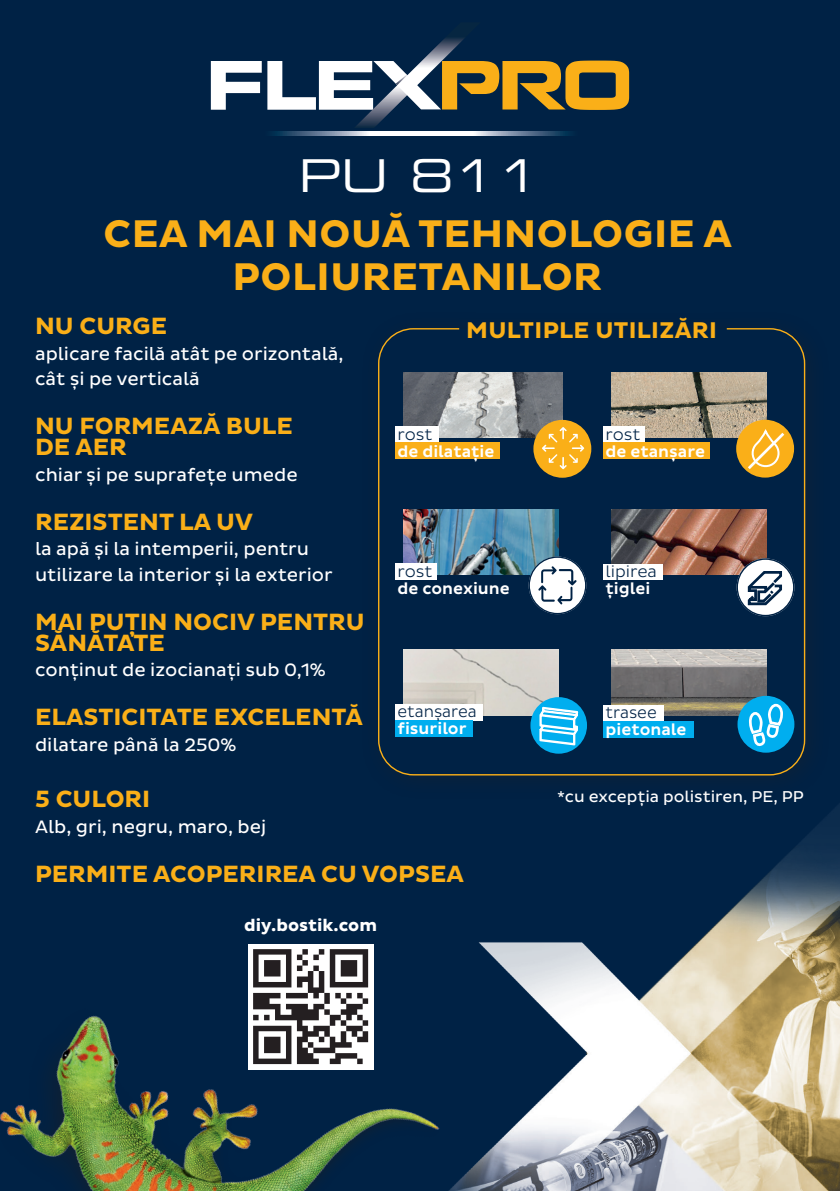
<style>
.page{position:relative;width:840px;height:1191px;background:#fff}
.page>*{position:absolute;margin:0;border:0;box-sizing:border-box;transform-origin:0 0}
.t1{font:45.2px "Eurostile LT Std Ex 2";color:#fff}
.t2{font:700 39.2px/43.2px "Bostik";letter-spacing:.015em;color:#faaf18;text-align:center}
.t3{font:700 24px/21.2px "Bostik";color:#faaf18}
.t4{font:700 23.2px "Bostik";letter-spacing:.015em;color:#faaf18}
.t5{font:18.4px/25.4px "Bostik";color:#fff}
.t6{font:700 17.2px "Bostik";color:#fff}
.t7{font:500 16.4px "Bostik";color:#fff}
.t8{font:300 16.4px/17px "Bostik";color:#002245}
.t9{font:300 16.4px/17px "Bostik";color:#002245;scale:.95 1}
.t10{font:16px "Bostik";color:#fff}
.s1{font-weight:500;color:#fff}
</style>
<div class="page">
<div style="left:0;top:0;width:839px;height:1191px;background:#002245"></div>
<img style="left:505px;top:805px;width:334px;height:386px">
<img style="left:0;top:942px;width:505px;height:249px">
<svg style="left:211px;top:61px;width:50px;height:49px"></svg>
<svg style="left:267px;top:37px;width:361px;height:90px"></svg>
<svg style="left:272px;top:132px;width:298px;height:4px"></svg>
<div style="left:378px;top:328px;width:426px;height:447px;background:#002245;border:1px solid #faaf18;border-radius:35px"></div>
<img style="left:403px;top:649px;width:155px;height:66px">
<div style="left:395px;top:704px;width:87px;height:16px;background:#fff"></div>
<div style="left:395px;top:720px;width:77px;height:16px;background:#00aeef"></div>
<img style="left:611px;top:649px;width:155px;height:66px">
<img style="left:611px;top:509px;width:154px;height:65px">
<div style="left:603px;top:564px;width:59px;height:16px;background:#fff"></div>
<img style="left:403px;top:509px;width:155px;height:65px">
<div style="left:395px;top:564px;width:42px;height:16px;background:#fff"></div>
<img style="left:403px;top:372px;width:158px;height:65px">
<div style="left:395px;top:426px;width:43px;height:17px;background:#fff"></div>
<div style="left:395px;top:443px;width:104px;height:16px;background:#faaf18"></div>
<img style="left:611px;top:372px;width:154px;height:65px">
<div style="left:603px;top:426px;width:41px;height:17px;background:#fff"></div>
<div style="left:603px;top:443px;width:106px;height:16px;background:#faaf18"></div>
<svg style="left:736px;top:558px;width:58px;height:58px"></svg>
<svg style="left:746px;top:569px;width:37px;height:37px"></svg>
<div style="left:736px;top:558px;width:58px;height:58px;border:1px solid #002245;border-radius:50%"></div>
<svg style="left:528px;top:556px;width:58px;height:58px"></svg>
<svg style="left:538px;top:566px;width:38px;height:38px"></svg>
<div style="left:528px;top:556px;width:58px;height:58px;border:1px solid #002245;border-radius:50%"></div>
<div style="left:530px;top:697px;width:56px;height:56px;background:#00aeef;border-radius:50%"></div>
<svg style="left:538px;top:706px;width:40px;height:40px"></svg>
<div style="left:737px;top:696px;width:57px;height:56px;background:#00aeef;border-radius:50%"></div>
<svg style="left:746px;top:696px;width:37px;height:52px"></svg>
<div style="left:735px;top:420px;width:58px;height:57px;background:#faaf18;border-radius:50%"></div>
<svg style="left:744px;top:426px;width:42px;height:46px"></svg>
<div style="left:533px;top:420px;width:58px;height:58px;background:#faaf18;border-radius:50%"></div>
<svg style="left:541px;top:427px;width:43px;height:42px"></svg>
<div style="left:603px;top:705px;width:60px;height:16px;background:#fff"></div>
<div style="left:603px;top:721px;width:90px;height:16px;background:#00aeef"></div>
<div style="left:247px;top:943px;width:126px;height:126px;background:#fff"></div>
<svg style="left:253px;top:949px;width:115px;height:115px"></svg>
<p class="t1" style="left:298px;top:145px;width:244px">PU 811</p>
<p class="t2" style="left:104px;top:213px;width:629px">CEA MAI NOUĂ TEHNOLOGIE A<br>POLIURETANILOR</p>
<p class="t4" style="left:466px;top:317px;width:252px">MULTIPLE UTILIZĂRI</p>
<p class="t3" style="left:35px;top:316px;width:133px">NU CURGE</p>
<p class="t5" style="left:35px;top:341px;width:310px">aplicare facilă atât pe orizontală, cât și pe verticală</p>
<p class="t3" style="left:35px;top:416px;width:259px">NU FORMEAZĂ BULE<br>DE AER</p>
<p class="t5" style="left:35px;top:462px;width:264px">chiar și pe suprafețe umede</p>
<p class="t3" style="left:35px;top:512px;width:219px">REZISTENT LA UV</p>
<p class="t5" style="left:35px;top:536px;width:299px">la apă și la intemperii, pentru utilizare la interior și la exterior</p>
<p class="t3" style="left:35px;top:611px;width:331px">MAI PUȚIN NOCIV PENTRU<br>SĂNĂTATE</p>
<p class="t5" style="left:35px;top:657px;width:292px">conținut de izocianați sub 0,1%</p>
<p class="t3" style="left:35px;top:707px;width:329px">ELASTICITATE EXCELENTĂ</p>
<p class="t5" style="left:35px;top:732px;width:203px">dilatare până la 250%</p>
<p class="t3" style="left:35px;top:789px;width:117px">5 CULORI</p>
<p class="t5" style="left:35px;top:814px;width:233px">Alb, gri, negru, maro, bej</p>
<p class="t3" style="left:35px;top:863px;width:430px">PERMITE ACOPERIREA CU VOPSEA</p>
<p class="t8" style="left:397px;top:426px;width:36px">rost</p>
<p class="t7" style="left:397px;top:442px;width:98px">de dilatație</p>
<p class="t8" style="left:605px;top:426px;width:36px">rost</p>
<p class="t7" style="left:605px;top:442px;width:101px">de etanșare</p>
<p class="t8" style="left:605px;top:563px;width:53px">lipirea <span class="s1">țiglei</span></p>
<p class="t8" style="left:397px;top:563px;width:36px">rost</p>
<p class="t7" style="left:397px;top:579px;width:114px">de conexiune</p>
<p class="t9" style="left:397px;top:703px;width:85px">etanșarea <span class="s1">fisurilor</span></p>
<p class="t9" style="left:605px;top:704px;width:55px">trasee</p>
<p class="t7" style="left:605px;top:720px;width:82px">pietonale</p>
<p class="t10" style="left:556px;top:787px;width:248px">*cu excepția polistiren, PE, PP</p>
<p class="t6" style="left:244px;top:915px;width:134px">diy.bostik.com</p>
</div>
